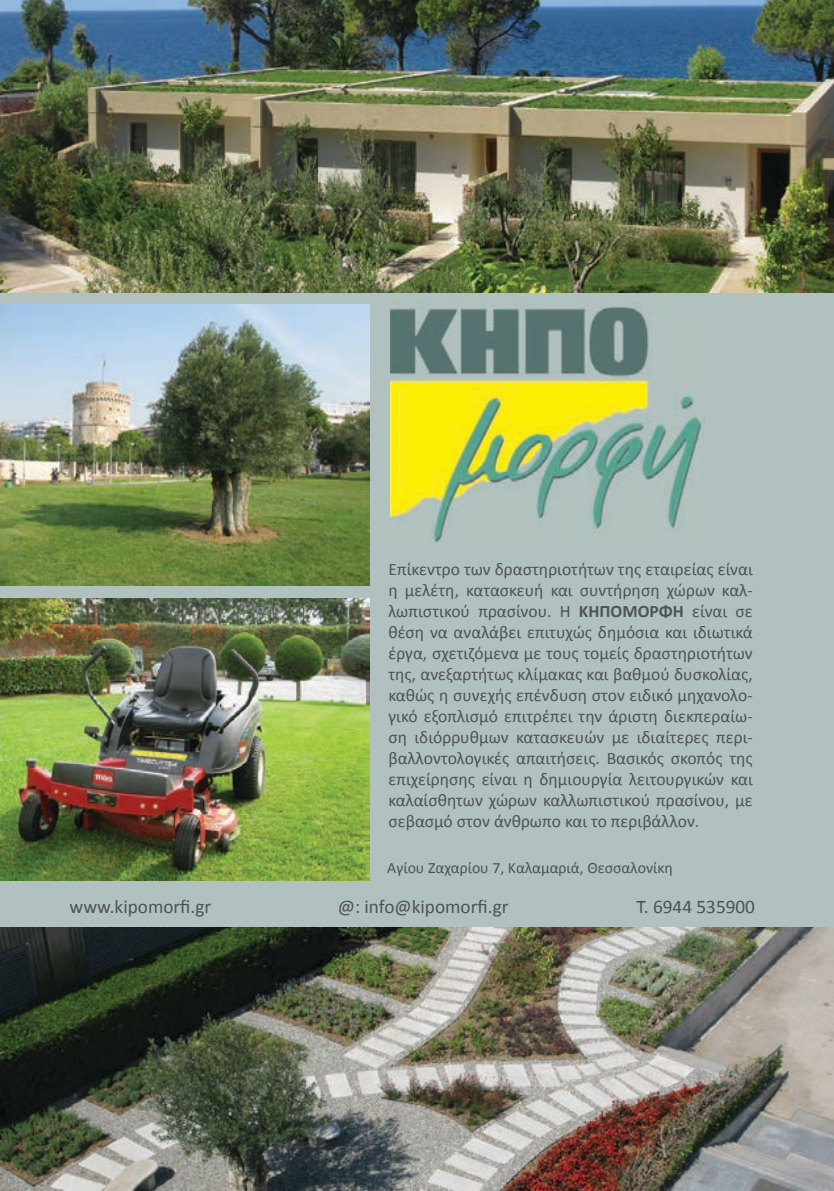
<style>
.page{position:relative;width:834px;height:1191px;background:#fff}
.page>*{position:absolute;margin:0;border:0;box-sizing:border-box;transform-origin:0 0}
.t1{font:19.25px "Calibri";color:#4f5254}
.t2{font:17.5px/21px "Calibri";color:#4f5354;text-align:justify}
.t3{font:15.75px "Calibri";color:#4f5254}
.s1{font-weight:700}
</style>
<div class="page">
<div style="left:0;top:293px;width:833px;height:636px;background:#b1c1c0"></div>
<img style="left:0;top:0;width:833px;height:293px">
<img style="left:0;top:304px;width:369px;height:281px">
<img style="left:0;top:599px;width:369px;height:281px">
<img style="left:0;top:928px;width:833px;height:263px">
<img style="left:390px;top:306px;width:312px;height:237px">
<p class="t2" style="left:388px;top:559px;width:366px">Επίκεντρο των δραστηριοτήτων της εταιρείας είναι η μελέτη, κατασκευή και συντήρηση χώρων καλ&shy;λωπιστικού πρασίνου. Η <span class="s1">ΚΗΠΟΜΟΡΦΗ</span> είναι σε θέση να αναλάβει επιτυχώς δημόσια και ιδιωτικά έργα, σχετιζόμενα με τους τομείς δραστηριοτήτων της, ανεξαρτήτως κλίμακας και βαθμού δυσκολίας, καθώς η συνεχής επένδυση στον ειδικό μηχανολο&shy;γικό εξοπλισμό επιτρέπει την άριστη διεκπεραίω&shy;ση ιδιόρρυθμων κατασκευών με ιδιαίτερες περι&shy;βαλλοντολογικές απαιτήσεις. Βασικός σκοπός της επιχείρησης είναι η δημιουργία λειτουργικών και καλαίσθητων χώρων καλλωπιστικού πρασίνου, με σεβασμό στον άνθρωπο και το περιβάλλον.</p>
<p class="t3" style="left:387px;top:857px;width:287px">Αγίου Ζαχαρίου 7, Καλαμαριά, Θεσσαλονίκη</p>
<p class="t1" style="left:69px;top:894px;width:143px">www.kipomorfi.gr</p>
<p class="t1" style="left:338px;top:894px;width:172px">@: info@kipomorfi.gr</p>
<p class="t1" style="left:636px;top:894px;width:120px">Τ. 6944 535900</p>
</div>
